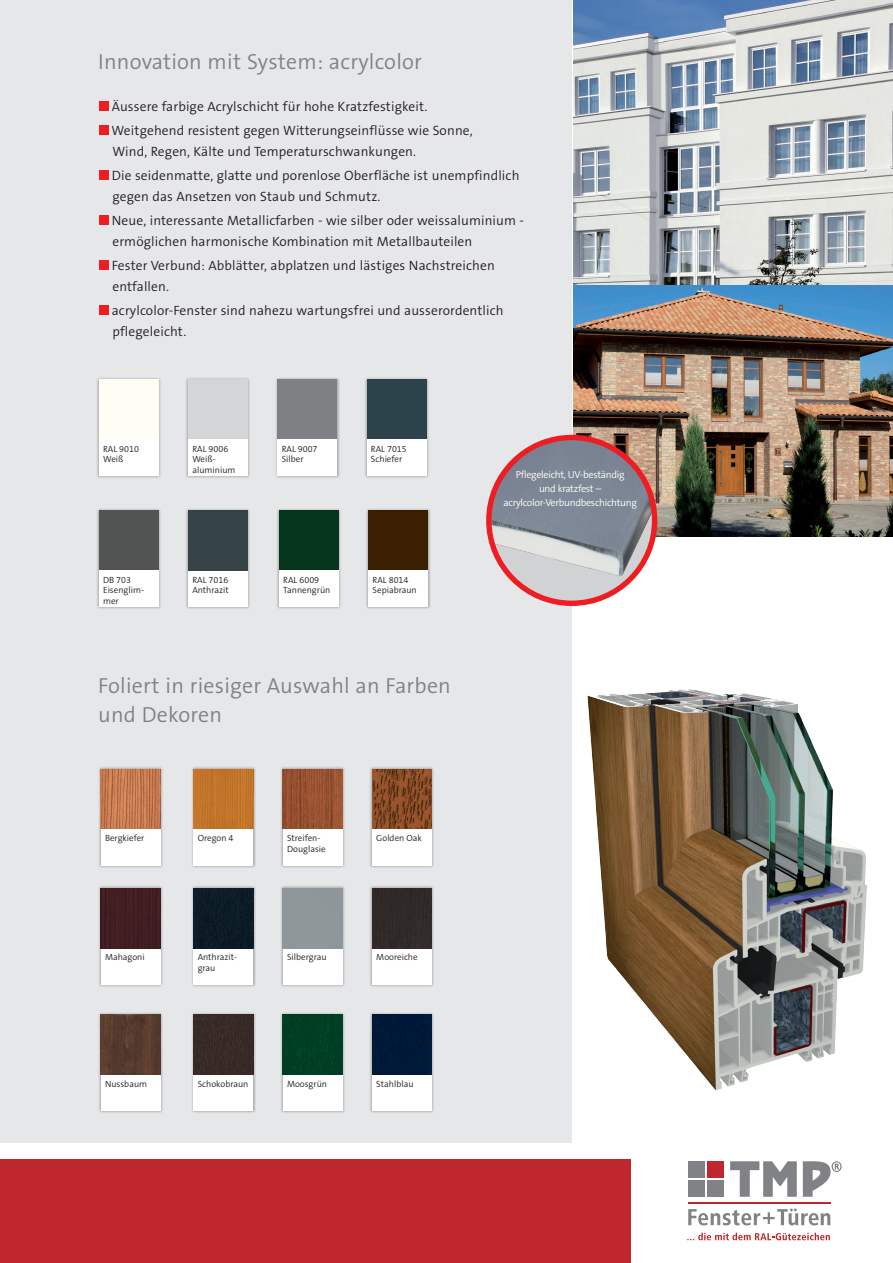
<style>
.page{position:relative;width:893px;height:1263px;background:#fff}
.page>*{position:absolute;margin:0;border:0;box-sizing:border-box;transform-origin:0 0}
.t1{font:300 21.9px/28.5px "The Sans B4";letter-spacing:.01em;color:#808285}
.t2{font:300 13.5px/24px "The Sans B4";letter-spacing:.01em;color:#231f20}
.t3{font:300 10.2px/14px "The Sans B4";letter-spacing:-.03em;color:#fff;text-align:center}
.t4{font:300 9px/10.8px "The Sans B4";color:#231f20}
</style>
<div class="page">
<div style="left:0;top:0;width:572px;height:1142px;background:#e6e7e9"></div>
<img style="left:573px;top:285px;width:320px;height:252px">
<img style="left:573px;top:0;width:320px;height:285px">
<div style="left:99px;top:101px;width:9px;height:10px;background:#ee1d23"></div>
<div style="left:99px;top:125px;width:9px;height:10px;background:#ee1d23"></div>
<div style="left:99px;top:170px;width:9px;height:10px;background:#ee1d23"></div>
<div style="left:99px;top:215px;width:9px;height:10px;background:#ee1d23"></div>
<div style="left:99px;top:260px;width:9px;height:10px;background:#ee1d23"></div>
<div style="left:99px;top:305px;width:9px;height:10px;background:#ee1d23"></div>
<img style="left:489px;top:437px;width:166px;height:166px;border-radius:83px">
<div style="left:486px;top:435px;width:171px;height:171px;border:5px solid #ee1d23;border-radius:50%"></div>
<div style="left:98px;top:766px;width:65px;height:102px;background:#231f20;opacity:.33"></div>
<div style="left:101px;top:769px;width:59px;height:97px;background:#fff"></div>
<img style="left:101px;top:769px;width:59px;height:60px">
<div style="left:369px;top:885px;width:66px;height:102px;background:#231f20;opacity:.33"></div>
<div style="left:372px;top:888px;width:60px;height:97px;background:#fff"></div>
<div style="left:372px;top:889px;width:60px;height:59px;background:#302a29"></div>
<div style="left:98px;top:1012px;width:65px;height:102px;background:#231f20;opacity:.33"></div>
<div style="left:101px;top:1014px;width:59px;height:97px;background:#fff"></div>
<img style="left:101px;top:1015px;width:59px;height:59px">
<div style="left:191px;top:1012px;width:65px;height:102px;background:#231f20;opacity:.33"></div>
<div style="left:194px;top:1014px;width:59px;height:97px;background:#fff"></div>
<div style="left:194px;top:1014px;width:59px;height:60px;background:#382b27"></div>
<div style="left:280px;top:1012px;width:65px;height:102px;background:#231f20;opacity:.33"></div>
<div style="left:283px;top:1014px;width:59px;height:97px;background:#fff"></div>
<div style="left:283px;top:1014px;width:59px;height:60px;background:#003e24"></div>
<div style="left:369px;top:1012px;width:66px;height:102px;background:#231f20;opacity:.33"></div>
<div style="left:372px;top:1014px;width:60px;height:97px;background:#fff"></div>
<div style="left:372px;top:1014px;width:60px;height:60px;background:#001938"></div>
<div style="left:191px;top:766px;width:65px;height:102px;background:#231f20;opacity:.33"></div>
<div style="left:194px;top:769px;width:59px;height:97px;background:#fff"></div>
<img style="left:194px;top:769px;width:59px;height:60px">
<div style="left:280px;top:766px;width:65px;height:102px;background:#231f20;opacity:.33"></div>
<div style="left:283px;top:769px;width:59px;height:97px;background:#fff"></div>
<img style="left:283px;top:769px;width:59px;height:60px">
<div style="left:369px;top:766px;width:66px;height:102px;background:#231f20;opacity:.33"></div>
<div style="left:372px;top:769px;width:60px;height:97px;background:#fff"></div>
<img style="left:372px;top:769px;width:60px;height:60px">
<div style="left:98px;top:885px;width:65px;height:102px;background:#231f20;opacity:.33"></div>
<div style="left:101px;top:888px;width:59px;height:97px;background:#fff"></div>
<img style="left:101px;top:888px;width:59px;height:60px">
<div style="left:191px;top:885px;width:65px;height:102px;background:#231f20;opacity:.33"></div>
<div style="left:194px;top:888px;width:59px;height:97px;background:#fff"></div>
<div style="left:194px;top:888px;width:59px;height:60px;background:#0c1c26"></div>
<div style="left:280px;top:885px;width:65px;height:102px;background:#231f20;opacity:.33"></div>
<svg style="left:283px;top:888px;width:59px;height:97px;background:#b7bdbf"></svg>
<div style="left:96px;top:377px;width:65px;height:102px;background:#231f20;opacity:.33"></div>
<div style="left:99px;top:380px;width:60px;height:96px;background:#fff"></div>
<div style="left:99px;top:380px;width:60px;height:59px;background:#fffef4"></div>
<div style="left:185px;top:377px;width:66px;height:102px;background:#231f20;opacity:.33"></div>
<div style="left:188px;top:380px;width:60px;height:96px;background:#fff"></div>
<div style="left:188px;top:380px;width:60px;height:59px;background:#d4d5d7"></div>
<div style="left:275px;top:377px;width:65px;height:102px;background:#231f20;opacity:.33"></div>
<div style="left:278px;top:380px;width:59px;height:96px;background:#fff"></div>
<div style="left:278px;top:380px;width:59px;height:59px;background:#7e8083"></div>
<div style="left:364px;top:377px;width:65px;height:102px;background:#231f20;opacity:.33"></div>
<div style="left:367px;top:380px;width:59px;height:96px;background:#fff"></div>
<div style="left:367px;top:380px;width:59px;height:59px;background:#2c434c"></div>
<div style="left:96px;top:508px;width:65px;height:102px;background:#231f20;opacity:.33"></div>
<div style="left:99px;top:511px;width:60px;height:96px;background:#fff"></div>
<div style="left:99px;top:511px;width:60px;height:59px;background:#515453"></div>
<div style="left:276px;top:508px;width:66px;height:102px;background:#231f20;opacity:.33"></div>
<div style="left:279px;top:511px;width:60px;height:96px;background:#fff"></div>
<div style="left:279px;top:511px;width:60px;height:59px;background:#06371e"></div>
<div style="left:185px;top:508px;width:66px;height:102px;background:#231f20;opacity:.33"></div>
<div style="left:188px;top:511px;width:60px;height:96px;background:#fff"></div>
<div style="left:188px;top:511px;width:60px;height:59px;background:#364447"></div>
<div style="left:366px;top:508px;width:65px;height:102px;background:#231f20;opacity:.33"></div>
<div style="left:368px;top:511px;width:60px;height:96px;background:#fff"></div>
<div style="left:368px;top:511px;width:60px;height:59px;background:#3b1f00"></div>
<img style="left:587px;top:689px;width:280px;height:402px">
<div style="left:0;top:1160px;width:631px;height:103px;background:#c0262d"></div>
<hr style="left:688px;top:1202px;width:142px;height:2px;background:#c0262d">
<div style="left:688px;top:1161px;width:16px;height:16px;background:#808285"></div>
<svg style="left:730px;top:1161px;width:67px;height:36px"></svg>
<svg style="left:803px;top:1161px;width:39px;height:36px"></svg>
<div style="left:688px;top:1180px;width:16px;height:17px;background:#808285"></div>
<div style="left:708px;top:1161px;width:16px;height:16px;background:#c0262d"></div>
<div style="left:708px;top:1180px;width:16px;height:17px;background:#808285"></div>
<svg style="left:688px;top:1208px;width:142px;height:17px"></svg>
<svg style="left:687px;top:1232px;width:143px;height:8px"></svg>
<h1 class="t1" style="left:98px;top:48px;width:325px">Innovation mit System: acrylcolor</h1>
<p class="t2" style="left:112px;top:94px;width:363px">Äussere farbige Acrylschicht für hohe Kratzfestigkeit.<br>Weitgehend resistent gegen Witterungseinflüsse wie Sonne,</p>
<p class="t2" style="left:112px;top:140px;width:409px">Wind, Regen, Kälte und Temperaturschwankungen.<br>Die seidenmatte, glatte und porenlose Oberfläche ist unempfindlich</p>
<p class="t2" style="left:112px;top:185px;width:414px">gegen das Ansetzen von Staub und Schmutz.<br>Neue, interessante Metallicfarben - wie silber oder weissaluminium -</p>
<p class="t2" style="left:112px;top:230px;width:385px">ermöglichen harmonische Kombination mit Metallbauteilen<br>Fester Verbund: Abblätter, abplatzen und lästiges Nachstreichen</p>
<p class="t2" style="left:112px;top:275px;width:393px">entfallen.<br>acrylcolor-Fenster sind nahezu wartungsfrei und ausserordentlich</p>
<p class="t2" style="left:112px;top:320px;width:75px">pflegeleicht.</p>
<p class="t4" style="left:103px;top:443px;width:37px">RAL 9010<br>Weiß</p>
<p class="t4" style="left:192px;top:443px;width:45px">RAL 9006<br>Weiß&shy;aluminium</p>
<p class="t4" style="left:282px;top:443px;width:37px">RAL 9007<br>Silber</p>
<p class="t4" style="left:371px;top:443px;width:37px">RAL 7015<br>Schiefer</p>
<p class="t4" style="left:103px;top:574px;width:42px">DB 703<br>Eisenglim&shy;mer</p>
<p class="t4" style="left:283px;top:574px;width:49px">RAL 6009<br>Tannengrün</p>
<p class="t4" style="left:192px;top:574px;width:38px">RAL 7016<br>Anthrazit</p>
<p class="t4" style="left:373px;top:574px;width:46px">RAL 8014<br>Sepiabraun</p>
<h1 class="t1" style="left:98px;top:673px;width:354px">Foliert in riesiger Auswahl an Farben und Dekoren</h1>
<p class="t4" style="left:105px;top:833px;width:41px">Bergkiefer</p>
<p class="t4" style="left:198px;top:833px;width:37px">Oregon 4</p>
<p class="t4" style="left:287px;top:833px;width:40px">Streifen-<br>Douglasie</p>
<p class="t4" style="left:376px;top:833px;width:47px">Golden Oak</p>
<p class="t4" style="left:105px;top:952px;width:41px">Mahagoni</p>
<p class="t4" style="left:198px;top:952px;width:41px">Anthrazit&shy;grau</p>
<p class="t4" style="left:287px;top:952px;width:41px">Silbergrau</p>
<p class="t4" style="left:376px;top:952px;width:43px">Mooreiche</p>
<p class="t4" style="left:105px;top:1078px;width:44px">Nussbaum</p>
<p class="t4" style="left:198px;top:1078px;width:52px">Schokobraun</p>
<p class="t4" style="left:287px;top:1078px;width:42px">Moosgrün</p>
<p class="t4" style="left:376px;top:1078px;width:39px">Stahlblau</p>
<p class="t3" style="left:504px;top:468px;width:135px">Pflegeleicht, UV-beständig<br>und kratzfest – acrylcolor-Verbundbeschichtung</p>
</div>
